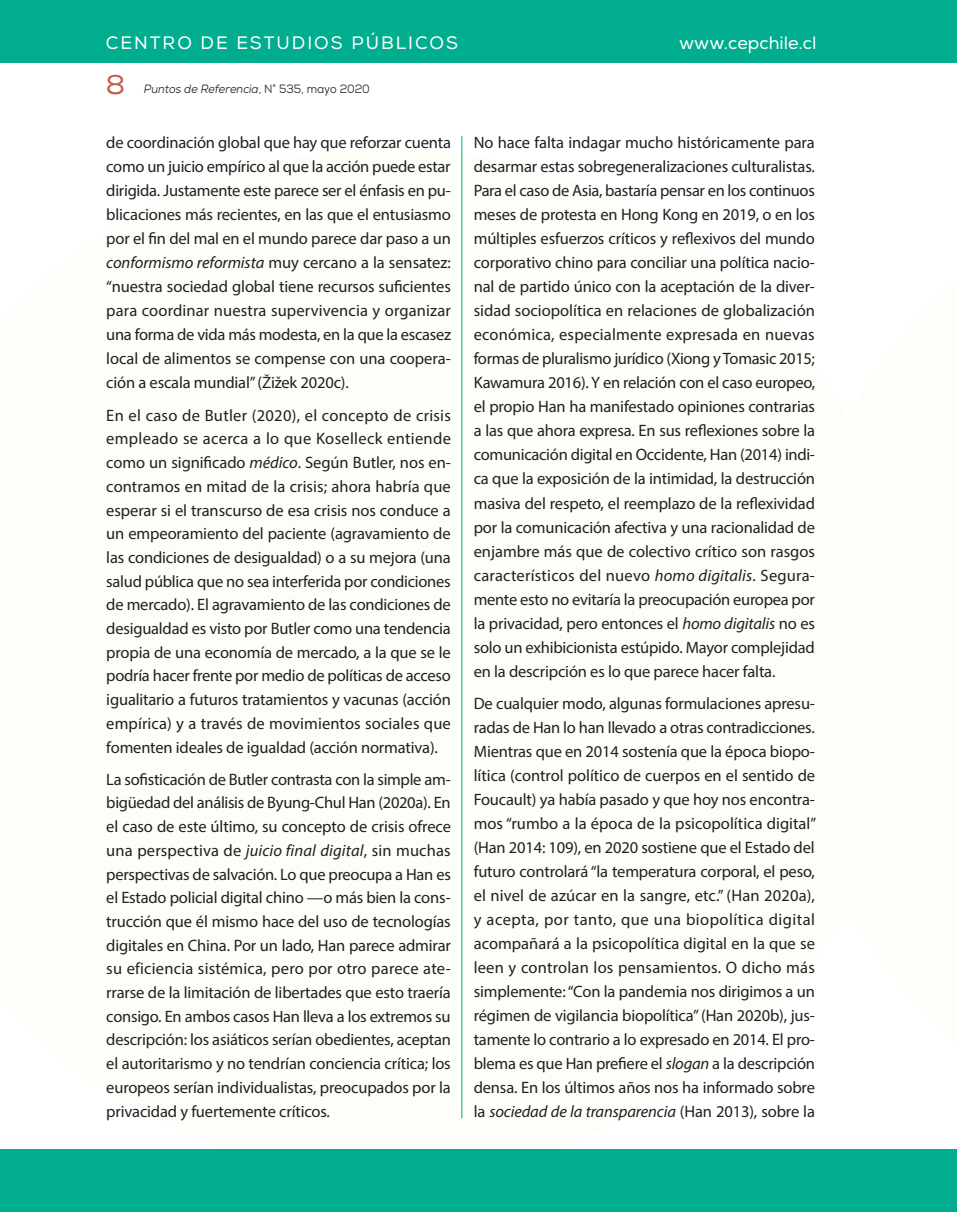
<style>
.page{position:relative;width:957px;height:1212px;background:#fff}
.page>*{position:absolute;margin:0;border:0;box-sizing:border-box;transform-origin:0 0}
.t1{font:27px "Nexa";color:#c45f4a}
.t2{font:18px "Nexa";letter-spacing:.11em;color:#fff}
.t3{font:18px "Nexa";color:#fff}
._07_texto_GENERAL{font:16.5px/24px "Myriad Pro";letter-spacing:-.01em;color:#231f20;text-align:justify}
.t4{font:italic 12px "Nexa";color:#231f20;scale:.93 1}
.s1{font-style:normal}
.s2{font-style:italic}
</style>
<div class="page">
<div style="left:0;top:0;width:957px;height:63px;background:#00ad8e"></div>
<hr style="left:461px;top:136px;width:1px;height:982px;background:#00ad8e">
<div style="left:0;top:1149px;width:957px;height:63px;background:#00ad8e"></div>
<p class="t2" style="left:106px;top:32px;width:354px">CENTRO DE ESTUDIOS PÚBLICOS</p>
<p class="t4" style="left:144px;top:82px;width:244px">Puntos de Referencia<span class="s1">, N° 535, mayo 2020</span></p>
<h1 class="t1" style="left:106px;top:69px;width:21px">8</h1>
<p class="_07_texto_GENERAL" style="left:106px;top:131px;width:346px">de coordinación global que hay que reforzar cuenta como un juicio empírico al que la acción puede estar dirigida. Justamente este parece ser el énfasis en pu&shy;blicaciones más recientes, en las que el entusiasmo por el fin del mal en el mundo parece dar paso a un <span class="s2">conformismo reformista</span> muy cercano a la sensatez: “nuestra sociedad global tiene recursos suficientes para coordinar nuestra supervivencia y organizar una forma de vida más modesta, en la que la escasez local de alimentos se compense con una coopera&shy;ción a escala mundial” (Žižek 2020c).</p>
<p class="_07_texto_GENERAL" style="left:106px;top:403px;width:346px">En el caso de Butler (2020), el concepto de crisis empleado se acerca a lo que Koselleck entiende como un significado <span class="s2">médico</span>. Según Butler, nos en&shy;contramos en mitad de la crisis; ahora habría que esperar si el transcurso de esa crisis nos conduce a un empeoramiento del paciente (agravamiento de las condiciones de desigualdad) o a su mejora (una salud pública que no sea interferida por condiciones de mercado). El agravamiento de las condiciones de desigualdad es visto por Butler como una tendencia propia de una economía de mercado, a la que se le podría hacer frente por medio de políticas de acceso igualitario a futuros tratamientos y vacunas (acción empírica) y a través de movimientos sociales que fomenten ideales de igualdad (acción normativa).</p>
<p class="_07_texto_GENERAL" style="left:106px;top:767px;width:346px">La sofisticación de Butler contrasta con la simple am&shy;bigüedad del análisis de Byung-Chul Han (2020a). En el caso de este último, su concepto de crisis ofrece una perspectiva de <span class="s2">juicio final digital</span>, sin muchas perspectivas de salvación. Lo que preocupa a Han es el Estado policial digital chino —o más bien la cons&shy;trucción que él mismo hace del uso de tecnologías digitales en China. Por un lado, Han parece admirar su eficiencia sistémica, pero por otro parece ate&shy;rrarse de la limitación de libertades que esto traería consigo. En ambos casos Han lleva a los extremos su descripción: los asiáticos serían obedientes, aceptan el autoritarismo y no tendrían conciencia crítica; los europeos serían individualistas, preocupados por la privacidad y fuertemente críticos.</p>
<p class="t3" style="left:679px;top:32px;width:139px">www.cepchile.cl</p>
<p class="_07_texto_GENERAL" style="left:474px;top:131px;width:343px">No hace falta indagar mucho históricamente para desarmar estas sobregeneralizaciones culturalistas.<br>Para el caso de Asia, bastaría pensar en los continuos meses de protesta en Hong Kong en 2019, o en los múltiples esfuerzos críticos y reflexivos del mundo corporativo chino para conciliar una política nacio&shy;nal de partido único con la aceptación de la diver&shy;sidad sociopolítica en relaciones de globalización económica, especialmente expresada en nuevas formas de pluralismo jurídico (Xiong y Tomasic 2015; Kawamura 2016). Y en relación con el caso europeo, el propio Han ha manifestado opiniones contrarias a las que ahora expresa. En sus reflexiones sobre la comunicación digital en Occidente, Han (2014) indi&shy;ca que la exposición de la intimidad, la destrucción masiva del respeto, el reemplazo de la reflexividad por la comunicación afectiva y una racionalidad de enjambre más que de colectivo crítico son rasgos característicos del nuevo <span class="s2">homo digitalis</span>. Segura&shy;mente esto no evitaría la preocupación europea por la privacidad, pero entonces el <span class="s2">homo digitalis</span> no es solo un exhibicionista estúpido. Mayor complejidad en la descripción es lo que parece hacer falta.</p>
<p class="_07_texto_GENERAL" style="left:474px;top:691px;width:344px">De cualquier modo, algunas formulaciones apresu&shy;radas de Han lo han llevado a otras contradicciones.<br>Mientras que en 2014 sostenía que la época biopo&shy;lítica (control político de cuerpos en el sentido de Foucault) ya había pasado y que hoy nos encontra&shy;mos “rumbo a la época de la psicopolítica digital” (Han 2014: 109), en 2020 sostiene que el Estado del futuro controlará “la temperatura corporal, el peso, el nivel de azúcar en la sangre, etc.” (Han 2020a), y acepta, por tanto, que una biopolítica digital acompañará a la psicopolítica digital en la que se leen y controlan los pensamientos. O dicho más simplemente: “Con la pandemia nos dirigimos a un régimen de vigilancia biopolítica” (Han 2020b), jus&shy;tamente lo contrario a lo expresado en 2014. El pro&shy;blema es que Han prefiere el <span class="s2">slogan</span> a la descripción densa. En los últimos años nos ha informado sobre la <span class="s2">sociedad de la transparencia</span> (Han 2013), sobre la</p>
</div>
